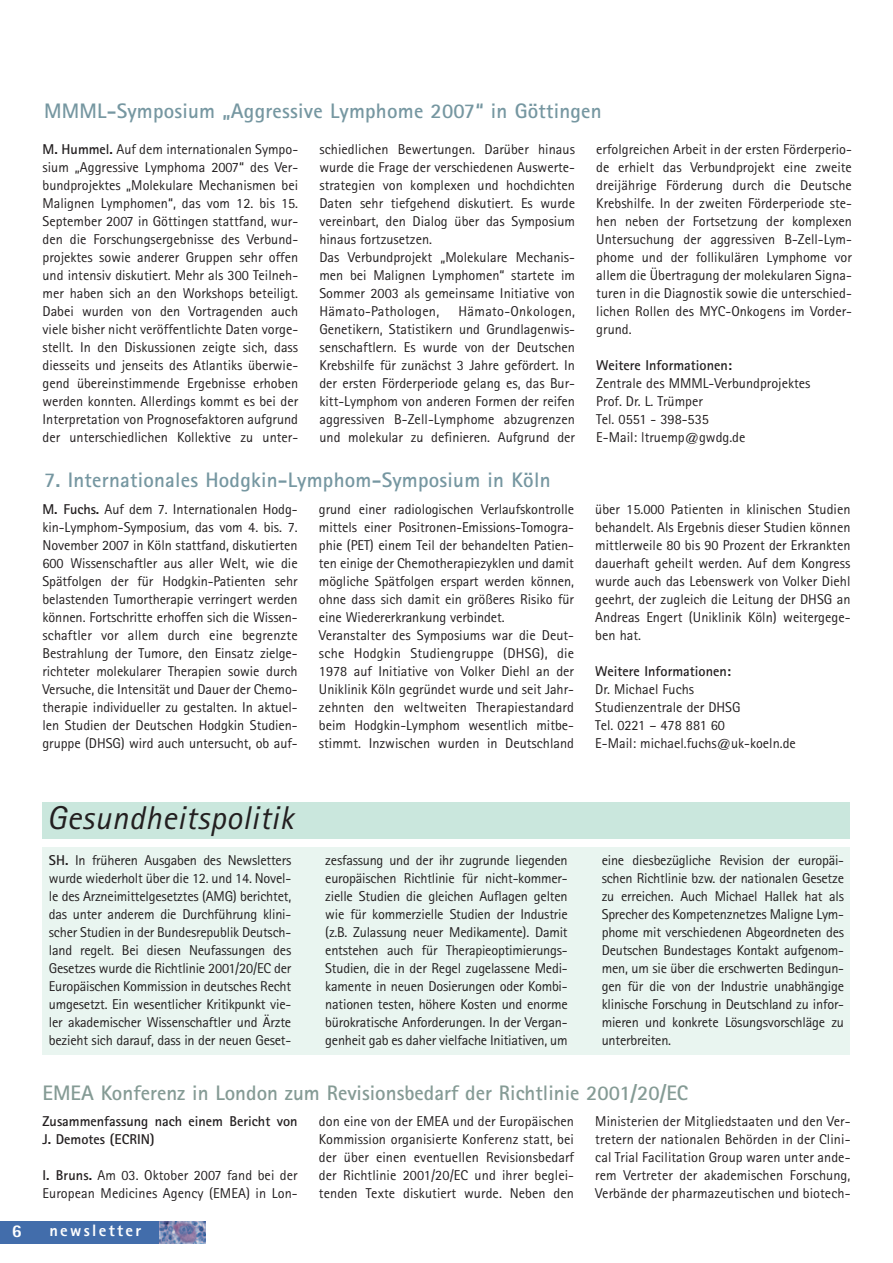
<style>
.page{position:relative;width:893px;height:1263px;background:#fff}
.page>*{position:absolute;margin:0;border:0;box-sizing:border-box;transform-origin:0 0}
.t1{font:italic 33px "Rotis Sans Serif";letter-spacing:.015em;color:#231f20}
.t2{font:700 21px "Rotis Sans Serif";letter-spacing:.01em;color:#7697a1}
.t3{font:700 21px "Rotis Sans Serif";color:#859b95}
.t4{font:800 18px "Rotis Sans Serif";color:#fff}
.t5{font:800 16.5px "Rotis Sans Serif";letter-spacing:.14em;color:#fff}
.t6{font:14.25px/18px "Rotis Sans Serif";color:#231f20;text-align:justify}
.t7{font:700 14.25px/18px "Rotis Sans Serif";color:#231f20}
.s1{font-weight:700}
</style>
<div class="page">
<div style="left:0;top:1221px;width:206px;height:23px;background:#426dab"></div>
<img style="left:159px;top:1221px;width:47px;height:23px">
<div style="left:43px;top:802px;width:807px;height:36px;background:#cae7dd"></div>
<div style="left:43px;top:847px;width:807px;height:207px;background:#e9f5f0"></div>
<h2 class="t2" style="left:44px;top:104px;width:559px">MMML-Symposium „Aggressive Lymphome 2007“ in Göttingen</h2>
<p class="t6" style="left:43px;top:142px;width:257px"><span class="s1">M. Hummel.</span> Auf dem internationalen Sympo&shy;sium „Aggressive Lymphoma 2007“ des Ver&shy;bundprojektes „Molekulare Mechanismen bei Malignen Lymphomen“, das vom 12. bis 15.<br>September 2007 in Göttingen stattfand, wur&shy;den die Forschungsergebnisse des Verbund&shy;projektes sowie anderer Gruppen sehr offen und intensiv diskutiert. Mehr als 300 Teilneh&shy;mer haben sich an den Workshops beteiligt.<br>Dabei wurden von den Vortragenden auch viele bisher nicht veröffentlichte Daten vorge&shy;stellt. In den Diskussionen zeigte sich, dass diesseits und jenseits des Atlantiks überwie&shy;gend übereinstimmende Ergebnisse erhoben werden konnten. Allerdings kommt es bei der Interpretation von Prognosefaktoren aufgrund der unterschiedlichen Kollektive zu unter-</p>
<p class="t6" style="left:319px;top:142px;width:257px;text-align:left">schiedlichen Bewertungen. Darüber hinaus wurde die Frage der verschiedenen Auswerte&shy;strategien von komplexen und hochdichten Daten sehr tiefgehend diskutiert. Es wurde vereinbart, den Dialog über das Symposium hinaus fortzusetzen.<br>Das Verbundprojekt „Molekulare Mechanis&shy;men bei Malignen Lymphomen“ startete im Sommer 2003 als gemeinsame Initiative von Hämato-Pathologen,</p>
<p class="t6" style="left:596px;top:142px;width:257px">erfolgreichen Arbeit in der ersten Förderperio&shy;de erhielt das Verbundprojekt eine zweite dreijährige Förderung durch die Deutsche Krebshilfe. In der zweiten Förderperiode ste&shy;hen neben der Fortsetzung der komplexen Untersuchung der aggressiven B-Zell-Lym&shy;phome und der follikulären Lymphome vor allem die Übertragung der molekularen Signa&shy;turen in die Diagnostik sowie die unterschied&shy;lichen Rollen des MYC-Onkogens im Vorder&shy;grund.</p>
<p class="t7" style="left:596px;top:358px;width:137px">Weitere Informationen:</p>
<p class="t6" style="left:596px;top:376px;width:216px;text-align:left">Zentrale des MMML-Verbundprojektes<br>Prof. Dr. L. Trümper<br>Tel. 0551 - 398-535<br>E-Mail: ltruemp@gwdg.de</p>
<p class="t6" style="left:319px;top:304px;width:257px;text-indent:139px">Hämato-Onkologen, Genetikern, Statistikern und Grundlagenwis&shy;senschaftlern. Es wurde von der Deutschen Krebshilfe für zunächst 3 Jahre gefördert. In der ersten Förderperiode gelang es, das Bur&shy;kitt-Lymphom von anderen Formen der reifen aggressiven B-Zell-Lymphome abzugrenzen und molekular zu definieren. Aufgrund der</p>
<h2 class="t2" style="left:44px;top:473px;width:508px">7. Internationales Hodgkin-Lymphom-Symposium in Köln</h2>
<p class="t6" style="left:43px;top:502px;width:257px"><span class="s1">M. Fuchs.</span> Auf dem 7. Internationalen Hodg&shy;kin-Lymphom-Symposium, das vom 4. bis. 7.<br>November 2007 in Köln stattfand, diskutierten 600 Wissenschaftler aus aller Welt, wie die Spätfolgen der für Hodgkin-Patienten sehr belastenden Tumortherapie verringert werden können. Fortschritte erhoffen sich die Wissen&shy;schaftler vor allem durch eine begrenzte Bestrahlung der Tumore, den Einsatz zielge&shy;richteter molekularer Therapien sowie durch Versuche, die Intensität und Dauer der Chemo&shy;therapie individueller zu gestalten. In aktuel&shy;len Studien der Deutschen Hodgkin Studien&shy;gruppe (DHSG) wird auch untersucht, ob auf-</p>
<p class="t6" style="left:319px;top:502px;width:257px;text-align:left">grund einer radiologischen Verlaufskontrolle mittels einer Positronen-Emissions-Tomogra&shy;phie (PET) einem Teil der behandelten Patien&shy;ten einige der Chemotherapiezyklen und damit mögliche Spätfolgen erspart werden können, ohne dass sich damit ein größeres Risiko für eine Wiedererkrankung verbindet.<br>Veranstalter des Symposiums war die Deut&shy;sche Hodgkin Studiengruppe (DHSG), die 1978 auf Initiative von Volker Diehl an der Uniklinik Köln gegründet wurde und seit Jahr&shy;zehnten den weltweiten Therapiestandard beim Hodgkin-Lymphom wesentlich mitbe&shy;stimmt. Inzwischen wurden in Deutschland</p>
<p class="t6" style="left:595px;top:502px;width:257px">über 15.000 Patienten in klinischen Studien behandelt. Als Ergebnis dieser Studien können mittlerweile 80 bis 90 Prozent der Erkrankten dauerhaft geheilt werden. Auf dem Kongress wurde auch das Lebenswerk von Volker Diehl geehrt, der zugleich die Leitung der DHSG an Andreas Engert (Uniklinik Köln) weitergege&shy;ben hat.</p>
<p class="t7" style="left:595px;top:664px;width:137px">Weitere Informationen:</p>
<p class="t6" style="left:595px;top:682px;width:202px;text-align:left">Dr. Michael Fuchs<br>Studienzentrale der DHSG<br>Tel. 0221 – 478 881 60<br>E-Mail: michael.fuchs@uk-koeln.de</p>
<h1 class="t1" style="left:47px;top:806px;width:248px">Gesundheitspolitik</h1>
<p class="t6" style="left:49px;top:853px;width:244px"><span class="s1">SH.</span> In früheren Ausgaben des Newsletters wurde wiederholt über die 12. und 14. Novel&shy;le des Arzneimittelgesetztes (AMG) berichtet, das unter anderem die Durchführung klini&shy;scher Studien in der Bundesrepublik Deutsch&shy;land regelt. Bei diesen Neufassungen des Gesetzes wurde die Richtlinie 2001/20/EC der Europäischen Kommission in deutsches Recht umgesetzt. Ein wesentlicher Kritikpunkt vie&shy;ler akademischer Wissenschaftler und Ärzte bezieht sich darauf, dass in der neuen Geset-</p>
<p class="t6" style="left:325px;top:853px;width:244px">zesfassung und der ihr zugrunde liegenden europäischen Richtlinie für nicht-kommer&shy;zielle Studien die gleichen Auflagen gelten wie für kommerzielle Studien der Industrie (z.B. Zulassung neuer Medikamente). Damit entstehen auch für Therapieoptimierungs-Studien, die in der Regel zugelassene Medi&shy;kamente in neuen Dosierungen oder Kombi&shy;nationen testen, höhere Kosten und enorme bürokratische Anforderungen. In der Vergan&shy;genheit gab es daher vielfache Initiativen, um</p>
<p class="t6" style="left:602px;top:853px;width:244px">eine diesbezügliche Revision der europäi&shy;schen Richtlinie bzw. der nationalen Gesetze zu erreichen. Auch Michael Hallek hat als Sprecher des Kompetenznetzes Maligne Lym&shy;phome mit verschiedenen Abgeordneten des Deutschen Bundestages Kontakt aufgenom&shy;men, um sie über die erschwerten Bedingun&shy;gen für die von der Industrie unabhängige klinische Forschung in Deutschland zu infor&shy;mieren und konkrete Lösungsvorschläge zu unterbreiten.</p>
<h2 class="t3" style="left:43px;top:1086px;width:647px">EMEA Konferenz in London zum Revisionsbedarf der Richtlinie 2001/20/EC</h2>
<p class="t7" style="left:43px;top:1114px;width:257px">Zusammenfassung nach einem Bericht von<br>J. Demotes (ECRIN)</p>
<p class="t6" style="left:43px;top:1168px;width:257px"><span class="s1">I. Bruns.</span> Am 03. Oktober 2007 fand bei der<br>European Medicines Agency (EMEA) in Lon-</p>
<p class="t4" style="left:12px;top:1225px;width:12px">6</p>
<p class="t5" style="left:49px;top:1224px;width:93px">newsletter</p>
<p class="t6" style="left:319px;top:1114px;width:257px">don eine von der EMEA und der Europäischen Kommission organisierte Konferenz statt, bei der über einen eventuellen Revisionsbedarf der Richtlinie 2001/20/EC und ihrer beglei&shy;tenden Texte diskutiert wurde. Neben den</p>
<p class="t6" style="left:595px;top:1114px;width:257px">Ministerien der Mitgliedstaaten und den Ver&shy;tretern der nationalen Behörden in der Clini&shy;cal Trial Facilitation Group waren unter ande&shy;rem Vertreter der akademischen Forschung, Verbände der pharmazeutischen und biotech-</p>
</div>
